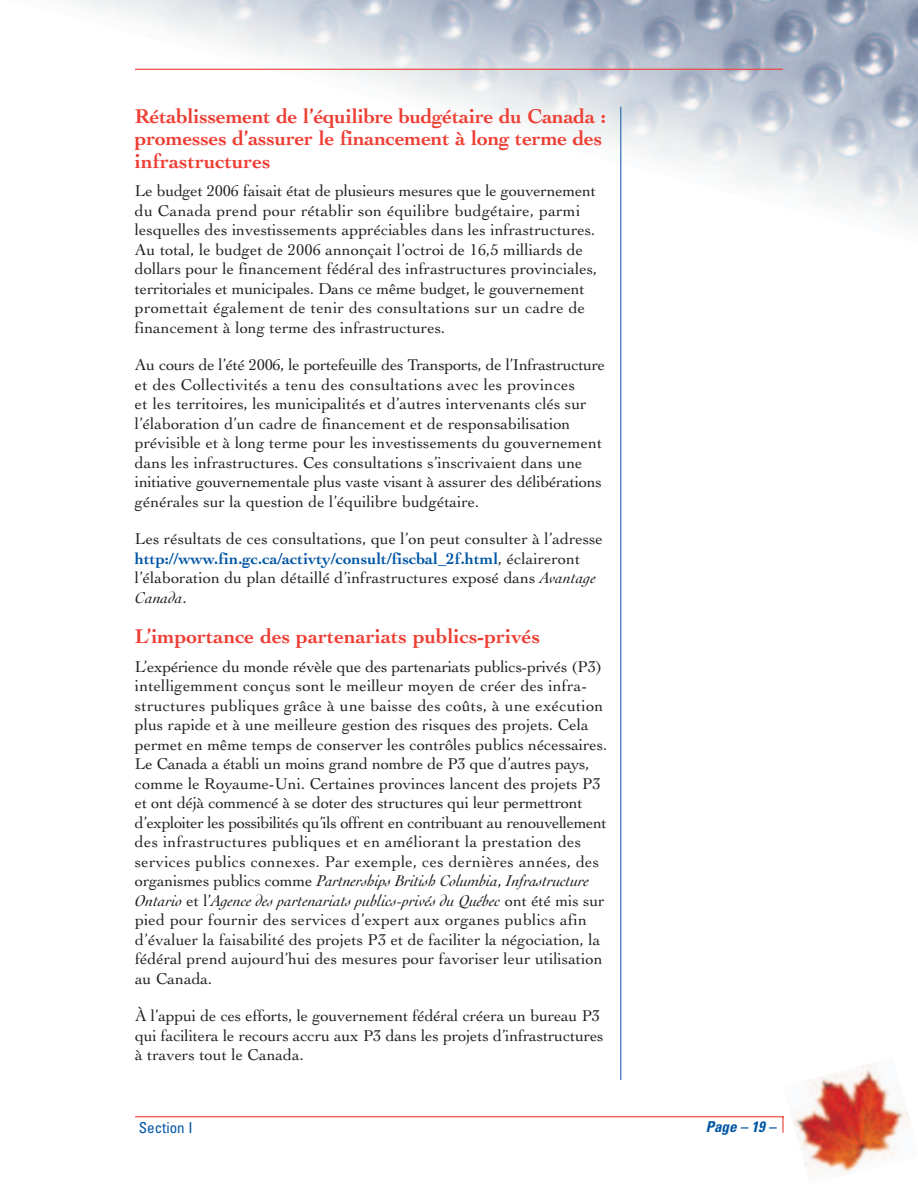
<style>
.page{position:relative;width:918px;height:1188px;background:#fff}
.page>*{position:absolute;margin:0;border:0;box-sizing:border-box;transform-origin:0 0}
.t1{font:700 21px/22.5px "Cochin";letter-spacing:-.01em;color:#ee3e34}
.t2{font:16.5px/19.5px "Cochin";color:#231f20}
.t3{font:condensed 15px "Univers";color:#0155a5}
.t4{font:italic 700 condensed 15px "Univers";color:#0155a5}
.s1{font-weight:700;color:#0155a5}
.s2{font-style:italic}
</style>
<div class="page">
<img style="left:71px;top:0;width:847px;height:252px">
<hr style="left:135px;top:1116px;width:649px;height:1px;background:#ee3e34">
<svg style="left:782px;top:1116px;width:2px;height:17px"></svg>
<hr style="left:135px;top:69px;width:648px;height:1px;background:#ee3e34">
<hr style="left:620px;top:107px;width:1px;height:973px;background:#0155a5">
<img style="left:793px;top:1063px;width:119px;height:114px">
<p class="t1" style="left:135px;top:107px;width:473px">Rétablissement de l’équilibre budgétaire du Canada : promesses d’assurer le financement à long terme des infrastructures</p>
<p class="t2" style="left:135px;top:183px;width:464px">Le budget 2006 faisait état de plusieurs mesures que le gouvernement du Canada prend pour rétablir son équilibre budgétaire, parmi lesquelles des investissements appréciables dans les infrastructures.<br>Au total, le budget de 2006 annonçait l’octroi de 16,5 milliards de dollars pour le financement fédéral des infrastructures provinciales, territoriales et municipales. Dans ce même budget, le gouvernement promettait également de tenir des consultations sur un cadre de financement à long terme des infrastructures.</p>
<p class="t2" style="left:135px;top:357px;width:472px">Au cours de l’été 2006, le portefeuille des Transports, de l’Infrastructure et des Collectivités a tenu des consultations avec les provinces<br>et les territoires, les municipalités et d’autres intervenants clés sur l’élaboration d’un cadre de financement et de responsabilisation prévisible et à long terme pour les investissements du gouvernement dans les infrastructures. Ces consultations s’inscrivaient dans une initiative gouvernementale plus vaste visant à assurer des délibérations générales sur la question de l’équilibre budgétaire.</p>
<p class="t2" style="left:135px;top:531px;width:469px">Les résultats de ces consultations, que l’on peut consulter à l’adresse <span class="s1">http://www.fin.gc.ca/activty/consult/fiscbal_2f.html</span>, éclaireront l’élaboration du plan détaillé d’infrastructures exposé dans <span class="s2">Avantage Canada</span>.</p>
<p class="t1" style="left:135px;top:627px;width:407px">L’importance des partenariats publics-privés</p>
<p class="t2" style="left:135px;top:658px;width:474px">L’expérience du monde révèle que des partenariats publics-privés (P3) intelligemment conçus sont le meilleur moyen de créer des infra&shy;structures publiques grâce à une baisse des coûts, à une exécution plus rapide et à une meilleure gestion des risques des projets. Cela permet en même temps de conserver les contrôles publics nécessaires.<br>Le Canada a établi un moins grand nombre de P3 que d’autres pays, comme le Royaume-Uni. Certaines provinces lancent des projets P3 et ont déjà commencé à se doter des structures qui leur permettront d’exploiter les possibilités qu’ils offrent en contribuant au renouvellement des infrastructures publiques et en améliorant la prestation des services publics connexes. Par exemple, ces dernières années, des organismes publics comme <span class="s2">Partnerships British Columbia</span>, <span class="s2">Infrastructure Ontario</span> et l’<span class="s2">Agence des partenariats publics-privés du Québec</span> ont été mis sur pied pour fournir des services d’expert aux organes publics afin d’évaluer la faisabilité des projets P3 et de faciliter la négociation, la fédéral prend aujourd’hui des mesures pour favoriser leur utilisation au Canada.</p>
<p class="t2" style="left:135px;top:1008px;width:470px">À l’appui de ces efforts, le gouvernement fédéral créera un bureau P3 qui facilitera le recours accru aux P3 dans les projets d’infrastructures à travers tout le Canada.</p>
<p class="t3" style="left:139px;top:1123px;width:55px">Section I</p>
<p class="t4" style="left:706px;top:1122px;width:75px">Page – 19 –</p>
</div>
